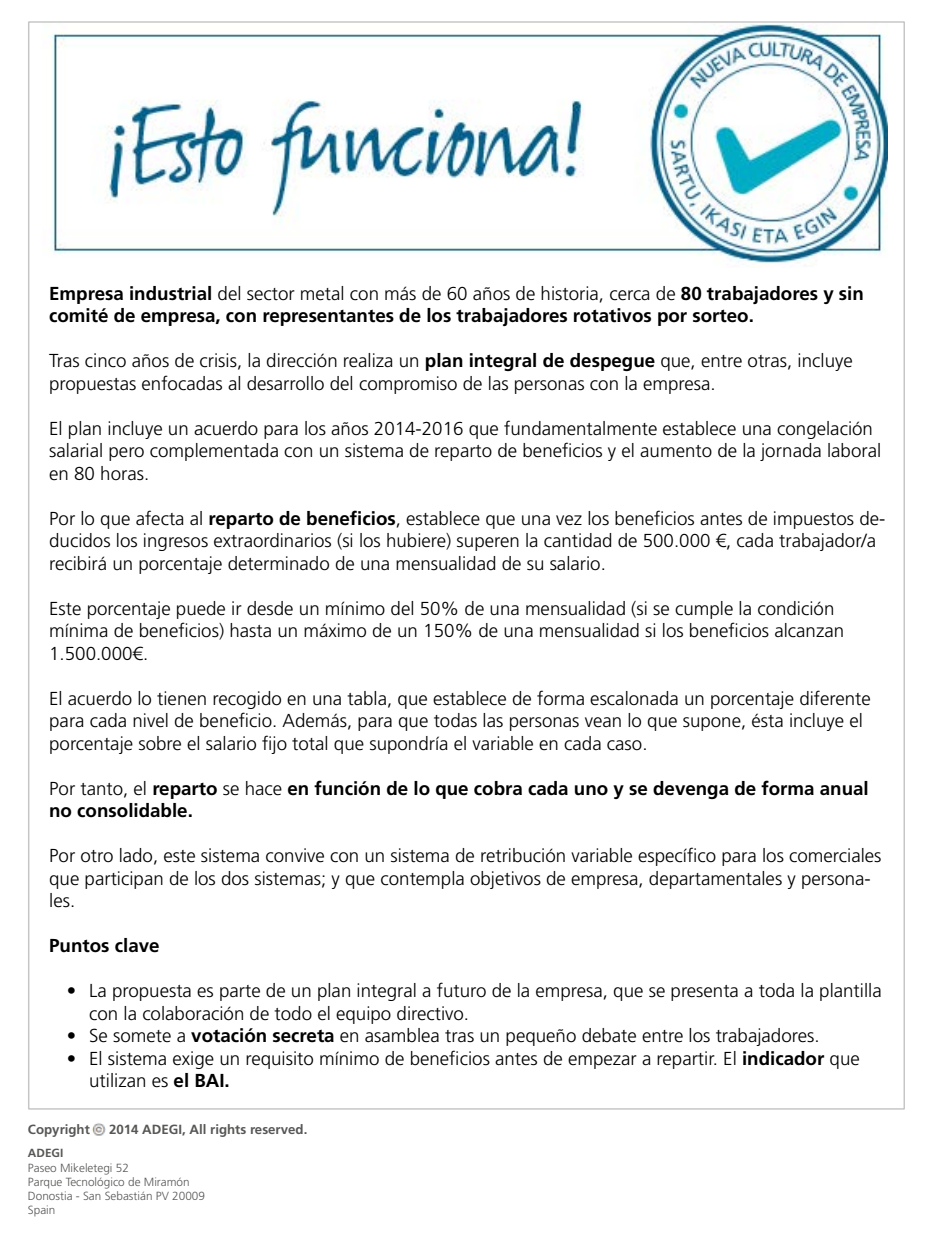
<style>
.page{position:relative;width:950px;height:1250px;background:#fff}
.page>*{position:absolute;margin:0;border:0;box-sizing:border-box;transform-origin:0 0}
.t1{font:300 18.75px/22.5px "Frutiger LT Std";color:#000}
.t2{font:700 18.75px/22.5px "Frutiger LT Std";color:#000}
.t3{font:700 13.25px "Frutiger LT Std";color:#575756}
.t4{font:300 11.75px/14.1px "Frutiger LT Std";color:#575756}
.t5{font:700 11.75px "Frutiger LT Std";color:#575756}
.s1{font-weight:300}
.s2{font-weight:700}
</style>
<div class="page">
<img style="left:50px;top:24px;width:838px;height:243px">
<img style="left:91px;top:1123px;width:15px;height:13px">
<p class="t2" style="left:49px;top:282px;width:816px">Empresa industrial <span class="s1">del sector metal con más de 60 años de historia, cerca de</span> 80 trabajadores y sin comité de empresa, con representantes de los trabajadores rotativos por sorteo.</p>
<p class="t1" style="left:49px;top:350px;width:805px">Tras cinco años de crisis, la dirección realiza un <span class="s2">plan integral de despegue</span> que, entre otras, incluye propuestas enfocadas al desarrollo del compromiso de las personas con la empresa.</p>
<p class="t1" style="left:49px;top:417px;width:834px">El plan incluye un acuerdo para los años 2014-2016 que fundamentalmente establece una congelación salarial pero complementada con un sistema de reparto de beneficios y el aumento de la jornada laboral en 80 horas.</p>
<p class="t1" style="left:49px;top:507px;width:838px">Por lo que afecta al <span class="s2">reparto de beneficios</span>, establece que una vez los beneficios antes de impuestos de&shy;ducidos los ingresos extraordinarios (si los hubiere) superen la cantidad de 500.000 €, cada trabajador/a recibirá un porcentaje determinado de una mensualidad de su salario.</p>
<p class="t1" style="left:49px;top:597px;width:796px">Este porcentaje puede ir desde un mínimo del 50% de una mensualidad (si se cumple la condición mínima de beneficios) hasta un máximo de un 150% de una mensualidad si los beneficios alcanzan<br>1.500.000€.</p>
<p class="t1" style="left:49px;top:687px;width:823px">El acuerdo lo tienen recogido en una tabla, que establece de forma escalonada un porcentaje diferente para cada nivel de beneficio. Además, para que todas las personas vean lo que supone, ésta incluye el porcentaje sobre el salario fijo total que supondría el variable en cada caso.</p>
<p class="t2" style="left:49px;top:777px;width:821px"><span class="s1">Por tanto, el</span> reparto <span class="s1">se hace</span> en función de lo que cobra cada uno y se devenga de forma anual no consolidable.</p>
<p class="t1" style="left:49px;top:845px;width:834px">Por otro lado, este sistema convive con un sistema de retribución variable específico para los comerciales que participan de los dos sistemas; y que contempla objetivos de empresa, departamentales y persona&shy;les.</p>
<p class="t2" style="left:49px;top:935px;width:112px">Puntos clave</p>
<p class="t1" style="left:89px;top:980px;width:794px;text-indent:-22px">• La propuesta es parte de un plan integral a futuro de la empresa, que se presenta a toda la plantilla con la colaboración de todo el equipo directivo.</p>
<p class="t1" style="left:67px;top:1025px;width:754px">• Se somete a <span class="s2">votación secreta</span> en asamblea tras un pequeño debate entre los trabajadores.</p>
<p class="t1" style="left:89px;top:1047px;width:772px;text-indent:-22px">• El sistema exige un requisito mínimo de beneficios antes de empezar a repartir. El <span class="s2">indicador</span> que utilizan es <span class="s2">el BAI.</span></p>
<p class="t3" style="left:28px;top:1122px;width:63px">Copyright</p>
<p class="t3" style="left:109px;top:1122px;width:200px">2014 ADEGI, All rights reserved.</p>
<p class="t5" style="left:28px;top:1146px;width:37px">ADEGI</p>
<p class="t4" style="left:28px;top:1161px;width:179px">Paseo Mikeletegi 52<br>Parque Tecnológico de Miramón<br>Donostia - San Sebastián PV 20009<br>Spain</p>
</div>
